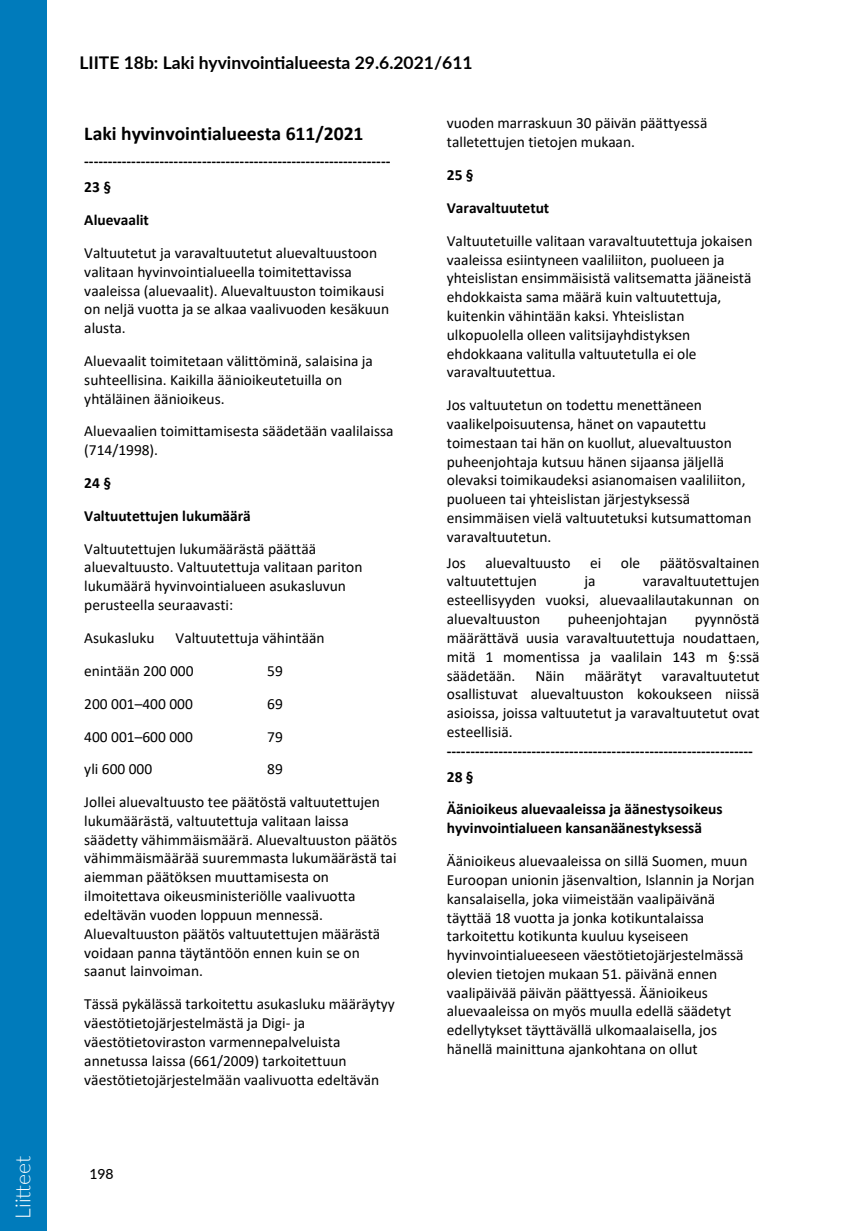
<style>
.page{position:relative;width:844px;height:1231px;background:#fff}
.page>*{position:absolute;margin:0;border:0;box-sizing:border-box;transform-origin:0 0}
.t1{font:300 21px "Lato";color:#fff}
.t2{font:700 19.6px "Calibri";color:#000}
.Liite_P_Liite_infot{font:700 17.5px "Lato";color:#000}
.t3{font:15.4px/18.7px "Calibri";color:#000}
.t4{font:700 15.4px/25.9px "Calibri";color:#000}
.t5{font:500 14px "Lato";color:#000}
.s1{font-weight:700}
</style>
<div class="page">
<div style="left:0;top:0;width:47px;height:1230px;background:#007bbb"></div>
<h1 class="t1" style="left:8px;top:1218px;width:64px;rotate:-90deg">Liitteet</h1>
<p class="Liite_P_Liite_infot" style="left:79px;top:49px;width:395px">LIITE 18b: Laki hyvinvointialueesta 29.6.2021/611</p>
<p class="t2" style="left:84px;top:119px;width:281px">Laki hyvinvointialueesta 611/2021</p>
<p class="t4" style="left:84px;top:148px;width:307px">-----------------------------------------------------------------<br>23 §</p>
<p class="t3" style="left:84px;top:203px;width:294px;line-height:32.7px"><span class="s1">Aluevaalit<br></span>Valtuutetut ja varavaltuutetut aluevaltuustoon</p>
<p class="t3" style="left:84px;top:262px;width:306px">valitaan hyvinvointialueella toimitettavissa vaaleissa (aluevaalit). Aluevaltuuston toimikausi on neljä vuotta ja se alkaa vaalivuoden kesäkuun alusta.</p>
<p class="t3" style="left:84px;top:351px;width:290px">Aluevaalit toimitetaan välittöminä, salaisina ja suhteellisina. Kaikilla äänioikeutetuilla on yhtäläinen äänioikeus.</p>
<p class="t3" style="left:84px;top:421px;width:310px">Aluevaalien toimittamisesta säädetään vaalilaissa (714/1998).</p>
<p class="t3" style="left:84px;top:466px;width:233px;line-height:32.7px"><span class="s1">24 §<br>Valtuutettujen lukumäärä<br></span>Valtuutettujen lukumäärästä päättää</p>
<p class="t3" style="left:84px;top:557px;width:280px">aluevaltuusto. Valtuutettuja valitaan pariton lukumäärä hyvinvointialueen asukasluvun perusteella seuraavasti:</p>
<p class="t3" style="left:84px;top:628px;width:72px">Asukasluku</p>
<p class="t3" style="left:84px;top:621px;width:242px;line-height:32.7px;text-indent:91px">Valtuutettuja vähintään enintään 200 000</p>
<p class="t3" style="left:267px;top:661px;width:17px">59</p>
<p class="t3" style="left:84px;top:693px;width:110px">200 001–400 000</p>
<p class="t3" style="left:267px;top:693px;width:17px">69</p>
<p class="t3" style="left:84px;top:726px;width:110px">400 001–600 000</p>
<p class="t3" style="left:267px;top:726px;width:17px">79</p>
<p class="t3" style="left:84px;top:759px;width:69px">yli 600 000</p>
<p class="t3" style="left:84px;top:752px;width:297px;line-height:32.7px;text-indent:183px">89<br>Jollei aluevaltuusto tee päätöstä valtuutettujen</p>
<p class="t3" style="left:84px;top:811px;width:314px">lukumäärästä, valtuutettuja valitaan laissa säädetty vähimmäismäärä. Aluevaltuuston päätös vähimmäismäärää suuremmasta lukumäärästä tai aiemman päätöksen muuttamisesta on ilmoitettava oikeusministeriölle vaalivuotta edeltävän vuoden loppuun mennessä.<br>Aluevaltuuston päätös valtuutettujen määrästä voidaan panna täytäntöön ennen kuin se on saanut lainvoiman.</p>
<p class="t3" style="left:84px;top:994px;width:312px">Tässä pykälässä tarkoitettu asukasluku määräytyy väestötietojärjestelmästä ja Digi- ja väestötietoviraston varmennepalveluista annetussa laissa (661/2009) tarkoitettuun väestötietojärjestelmään vaalivuotta edeltävän</p>
<p class="t5" style="left:89px;top:1163px;width:26px">198</p>
<p class="t3" style="left:446px;top:113px;width:262px">vuoden marraskuun 30 päivän päättyessä talletettujen tietojen mukaan.</p>
<p class="t3" style="left:446px;top:158px;width:307px;line-height:32.7px"><span class="s1">25 §<br>Varavaltuutetut<br></span>Valtuutetuille valitaan varavaltuutettuja jokaisen</p>
<p class="t3" style="left:446px;top:250px;width:306px">vaaleissa esiintyneen vaaliliiton, puolueen ja yhteislistan ensimmäisistä valitsematta jääneistä ehdokkaista sama määrä kuin valtuutettuja, kuitenkin vähintään kaksi. Yhteislistan ulkopuolella olleen valitsijayhdistyksen ehdokkaana valitulla valtuutetulla ei ole varavaltuutettua.</p>
<p class="t3" style="left:446px;top:395px;width:306px">Jos valtuutetun on todettu menettäneen vaalikelpoisuutensa, hänet on vapautettu toimestaan tai hän on kuollut, aluevaltuuston puheenjohtaja kutsuu hänen sijaansa jäljellä olevaksi toimikaudeksi asianomaisen vaaliliiton, puolueen tai yhteislistan järjestyksessä ensimmäisen vielä valtuutetuksi kutsumattoman varavaltuutetun.</p>
<p class="t3" style="left:446px;top:552px;width:21px">Jos</p>
<p class="t3" style="left:485px;top:552px;width:87px">aluevaltuusto</p>
<p class="t3" style="left:590px;top:552px;width:13px">ei</p>
<p class="t3" style="left:620px;top:552px;width:21px">ole</p>
<p class="t3" style="left:659px;top:552px;width:101px">päätösvaltainen</p>
<p class="t3" style="left:446px;top:571px;width:92px">valtuutettujen</p>
<p class="t3" style="left:584px;top:571px;width:13px">ja</p>
<p class="t3" style="left:446px;top:571px;width:314px;text-align:justify;text-indent:196px">varavaltuutettujen esteellisyyden vuoksi, aluevaalilautakunnan on aluevaltuuston</p>
<p class="t3" style="left:567px;top:609px;width:101px">puheenjohtajan</p>
<p class="t3" style="left:446px;top:609px;width:314px;text-align:justify;text-indent:248px">pyynnöstä määrättävä uusia varavaltuutettuja noudattaen, mitä 1 momentissa ja vaalilain 143 m §:ssä säädetään.</p>
<p class="t3" style="left:446px;top:665px;width:314px;text-indent:215px">varavaltuutetut osallistuvat aluevaltuuston kokoukseen niissä asioissa, joissa valtuutetut ja varavaltuutetut ovat esteellisiä. <span class="s1">-----------------------------------------------------------------</span></p>
<p class="t4" style="left:446px;top:759px;width:277px;line-height:32.7px">28 §<br>Äänioikeus aluevaaleissa ja äänestysoikeus</p>
<p class="t3" style="left:446px;top:811px;width:302px;line-height:32.7px"><span class="s1">hyvinvointialueen kansanäänestyksessä<br></span>Äänioikeus aluevaaleissa on sillä Suomen, muun</p>
<p class="t3" style="left:446px;top:869px;width:309px">Euroopan unionin jäsenvaltion, Islannin ja Norjan kansalaisella, joka viimeistään vaalipäivänä täyttää 18 vuotta ja jonka kotikuntalaissa tarkoitettu kotikunta kuuluu kyseiseen hyvinvointialueeseen väestötietojärjestelmässä olevien tietojen mukaan 51. päivänä ennen vaalipäivää päivän päättyessä. Äänioikeus aluevaaleissa on myös muulla edellä säädetyt edellytykset täyttävällä ulkomaalaisella, jos hänellä mainittuna ajankohtana on ollut</p>
<p class="t3" style="left:535px;top:665px;width:30px">Näin</p>
<p class="t3" style="left:584px;top:665px;width:59px">määrätyt</p>
</div>
